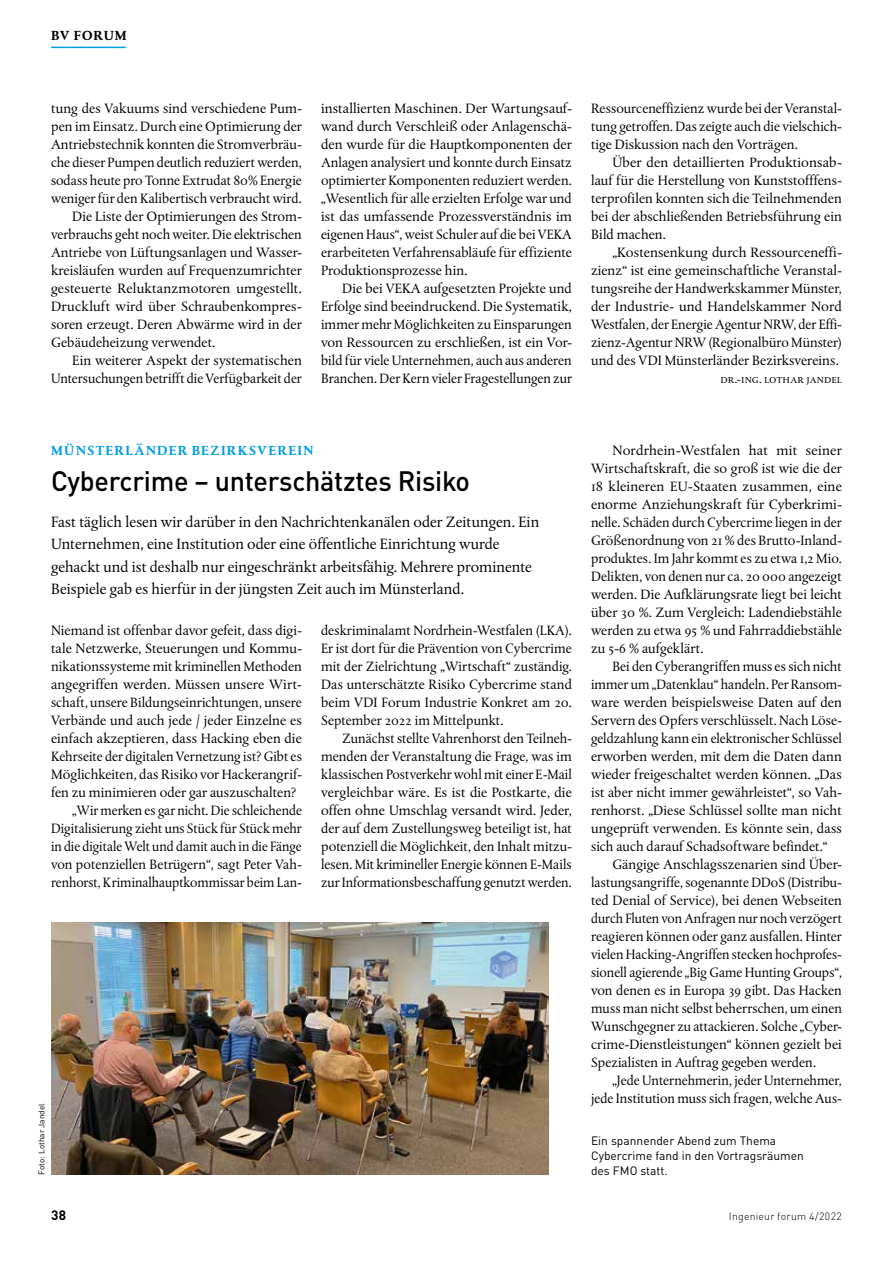
<style>
.page{position:relative;width:893px;height:1263px;background:#fff}
.page>*{position:absolute;margin:0;border:0;box-sizing:border-box;transform-origin:0 0}
.t1{font:500 27.75px "DINOT";letter-spacing:-.01em;color:#000}
.t2{font:15.75px/22.5px "DTL Albertina ST";color:#000}
.t3{font:14.25px/18px "DTL Albertina ST";letter-spacing:-.005em;color:#000;text-align:justify}
.t4{font:14.25px "DTL Albertina ST";letter-spacing:-.005em;color:#000;scale:.95 1}
.t5{font:14.25px "DTL Albertina ST";letter-spacing:-.005em;color:#000;scale:.96 1}
.t6{font:700 13.5px "DTL Albertina T";letter-spacing:.095em;color:#009ee3}
.t7{font:700 13.5px "DTL Albertina T";letter-spacing:.055em;color:#000}
.t8{font:700 13.5px "DINOT";color:#000}
.t9{font:12px/15px "DINOT";color:#000}
.t10{font:12px "DTL Albertina T Caps";letter-spacing:.01em;color:#000}
.t11{font:300 10.5px "DINOT";letter-spacing:.02em;color:#000}
.t12{font:8.25px "DINOT";color:#000}
</style>
<div class="page">
<hr style="left:51px;top:47px;width:75px;height:1px;background:#009ee3">
<img style="left:51px;top:923px;width:497px;height:252px">
<p class="t7" style="left:51px;top:27px;width:77px">BV FORUM</p>
<p class="t3" style="left:51px;top:99px;width:252px">tung des Vakuums sind verschiedene Pum-</p>
<p class="t3" style="left:51px;top:117px;width:252px">pen im Einsatz. Durch eine Optimierung der</p>
<p class="t3" style="left:51px;top:135px;width:252px">Antriebstechnik konnten die Stromverbräu-</p>
<p class="t3" style="left:51px;top:153px;width:252px">che dieser Pumpen deutlich reduziert werden,</p>
<p class="t3" style="left:51px;top:171px;width:252px">sodass heute pro Tonne Extrudat 80% Energie</p>
<p class="t3" style="left:51px;top:189px;width:252px">weniger für den Kalibertisch verbraucht wird.</p>
<p class="t3" style="left:72px;top:207px;width:231px">Die Liste der Optimierungen des Strom-</p>
<p class="t3" style="left:51px;top:225px;width:252px">verbrauchs geht noch weiter. Die elektrischen</p>
<p class="t3" style="left:51px;top:243px;width:252px">Antriebe von Lüftungsanlagen und Wasser-</p>
<p class="t3" style="left:51px;top:261px;width:252px">kreisläufen wurden auf Frequenzumrichter</p>
<p class="t3" style="left:51px;top:279px;width:252px">gesteuerte Reluktanzmotoren umgestellt.</p>
<p class="t3" style="left:51px;top:297px;width:252px">Druckluft wird über Schraubenkompres-</p>
<p class="t3" style="left:51px;top:315px;width:252px">soren erzeugt. Deren Abwärme wird in der</p>
<p class="t3" style="left:51px;top:333px;width:166px">Gebäudeheizung verwendet.</p>
<p class="t3" style="left:72px;top:351px;width:231px">Ein weiterer Aspekt der systematischen</p>
<p class="t3" style="left:51px;top:369px;width:252px">Untersuchungen betrifft die Verfügbarkeit der</p>
<p class="t3" style="left:321px;top:99px;width:252px">installierten Maschinen. Der Wartungsauf&shy;wand durch Verschleiß oder Anlagenschä&shy;den wurde für die Hauptkomponenten der Anlagen analysiert und konnte durch Einsatz optimierter Komponenten reduziert werden. „Wesentlich für alle erzielten Erfolge war und ist das umfassende Prozessverständnis im eigenen Haus“, weist Schuler auf die bei VEKA erarbeiteten Verfahrensabläufe für effiziente Produktionsprozesse hin.</p>
<p class="t3" style="left:321px;top:279px;width:252px;text-indent:21px">Die bei VEKA aufgesetzten Projekte und Erfolge sind beeindruckend. Die Systematik, immer mehr Möglichkeiten zu Einsparungen von Ressourcen zu erschließen, ist ein Vor&shy;bild für viele Unternehmen, auch aus anderen Branchen. Der Kern vieler Fragestellungen zur</p>
<p class="t3" style="left:591px;top:99px;width:252px">Ressourceneffizienz wurde bei der Veranstal&shy;tung getroffen. Das zeigte auch die vielschich&shy;tige Diskussion nach den Vorträgen.</p>
<p class="t3" style="left:591px;top:153px;width:252px;text-indent:21px">Über den detaillierten Produktionsab&shy;lauf für die Herstellung von Kunststofffens&shy;terprofilen konnten sich die Teilnehmenden bei der abschließenden Betriebsführung ein Bild machen.</p>
<p class="t3" style="left:591px;top:243px;width:252px;text-indent:21px">„Kostensenkung durch Ressourceneffi&shy;zienz“ ist eine gemeinschaftliche Veranstal&shy;tungsreihe der Handwerkskammer Münster, der Industrie- und Handelskammer Nord Westfalen, der Energie Agentur NRW, der Effi&shy;zienz-Agentur NRW (Regionalbüro Münster) und des VDI Münsterländer Bezirksvereins.</p>
<p class="t10" style="left:721px;top:371px;width:123px">dr.-ing. lothar jandel</p>
<p class="t6" style="left:51px;top:441px;width:264px">MÜNSTERLÄNDER BEZIRKSVEREIN</p>
<h1 class="t1" style="left:51px;top:463px;width:420px">Cybercrime – unterschätztes Risiko</h1>
<p class="t2" style="left:51px;top:510px;width:490px">Fast täglich lesen wir darüber in den Nachrichtenkanälen oder Zeitungen. Ein Unternehmen, eine Institution oder eine öffentliche Einrichtung wurde gehackt und ist deshalb nur eingeschränkt arbeitsfähig. Mehrere prominente Beispiele gab es hierfür in der jüngsten Zeit auch im Münsterland.</p>
<p class="t3" style="left:51px;top:621px;width:252px">Niemand ist offenbar davor gefeit, dass digi-</p>
<p class="t3" style="left:51px;top:639px;width:252px">tale Netzwerke, Steuerungen und Kommu-</p>
<p class="t3" style="left:51px;top:657px;width:252px">nikationssysteme mit kriminellen Methoden</p>
<p class="t3" style="left:51px;top:675px;width:252px">angegriffen werden. Müssen unsere Wirt-</p>
<p class="t3" style="left:51px;top:693px;width:252px">schaft, unsere Bildungseinrichtungen, unsere</p>
<p class="t3" style="left:51px;top:711px;width:252px">Verbände und auch jede / jeder Einzelne es</p>
<p class="t3" style="left:51px;top:729px;width:252px">einfach akzeptieren, dass Hacking eben die</p>
<p class="t3" style="left:51px;top:747px;width:252px">Kehrseite der digitalen Vernetzung ist? Gibt es</p>
<p class="t3" style="left:51px;top:765px;width:252px">Möglichkeiten, das Risiko vor Hackerangrif-</p>
<p class="t3" style="left:51px;top:783px;width:247px">fen zu minimieren oder gar auszuschalten?</p>
<p class="t4" style="left:72px;top:801px;width:243px">„Wir merken es gar nicht. Die schleichende</p>
<p class="t5" style="left:51px;top:819px;width:263px">Digitalisierung zieht uns Stück für Stück mehr</p>
<p class="t4" style="left:51px;top:837px;width:265px">in die digitale Welt und damit auch in die Fänge</p>
<p class="t3" style="left:51px;top:855px;width:252px">von potenziellen Betrügern“, sagt Peter Vah-</p>
<p class="t4" style="left:51px;top:873px;width:266px">renhorst, Kriminalhauptkommissar beim Lan-</p>
<p class="t3" style="left:321px;top:621px;width:252px">deskriminalamt Nordrhein-Westfalen (LKA).<br>Er ist dort für die Prävention von Cybercrime mit der Zielrichtung „Wirtschaft“ zuständig.<br>Das unterschätzte Risiko Cybercrime stand beim VDI Forum Industrie Konkret am 20.<br>September 2022 im Mittelpunkt.</p>
<p class="t3" style="left:321px;top:729px;width:252px;text-indent:21px">Zunächst stellte Vahrenhorst den Teilneh&shy;menden der Veranstaltung die Frage, was im klassischen Postverkehr wohl mit einer E-Mail vergleichbar wäre. Es ist die Postkarte, die offen ohne Umschlag versandt wird. Jeder, der auf dem Zustellungsweg beteiligt ist, hat potenziell die Möglichkeit, den Inhalt mitzu&shy;lesen. Mit krimineller Energie können E-Mails zur Informationsbeschaffung genutzt werden.</p>
<p class="t12" style="left:36px;top:1174px;width:73px;rotate:-90deg">Foto: Lothar Jandel</p>
<p class="t3" style="left:591px;top:441px;width:252px;text-indent:21px">Nordrhein-Westfalen hat mit seiner Wirtschaftskraft, die so groß ist wie die der 18 kleineren EU-Staaten zusammen, eine enorme Anziehungskraft für Cyberkrimi&shy;nelle. Schäden durch Cybercrime liegen in der Größenordnung von 21 % des Brutto-Inland&shy;produktes. Im Jahr kommt es zu etwa 1,2 Mio.<br>Delikten, von denen nur ca. 20 000 angezeigt werden. Die Aufklärungsrate liegt bei leicht über 30 %. Zum Vergleich: Ladendiebstähle werden zu etwa 95 % und Fahrraddiebstähle zu 5-6 % aufgeklärt.</p>
<p class="t3" style="left:591px;top:657px;width:252px;text-indent:21px">Bei den Cyberangriffen muss es sich nicht immer um „Datenklau“ handeln. Per Ransom&shy;ware werden beispielsweise Daten auf den Servern des Opfers verschlüsselt. Nach Löse&shy;geldzahlung kann ein elektronischer Schlüssel erworben werden, mit dem die Daten dann wieder freigeschaltet werden können. „Das ist aber nicht immer gewährleistet“, so Vah&shy;renhorst. „Diese Schlüssel sollte man nicht ungeprüft verwenden. Es könnte sein, dass sich auch darauf Schadsoftware befindet.“</p>
<p class="t3" style="left:591px;top:855px;width:252px;text-indent:21px">Gängige Anschlagsszenarien sind Über&shy;lastungsangriffe, sogenannte DDoS (Distribu&shy;ted Denial of Service), bei denen Webseiten durch Fluten von Anfragen nur noch verzögert reagieren können oder ganz ausfallen. Hinter vielen Hacking-Angriffen stecken hochprofes&shy;sionell agierende „Big Game Hunting Groups“, von denen es in Europa 39 gibt. Das Hacken muss man nicht selbst beherrschen, um einen Wunschgegner zu attackieren. Solche „Cyber&shy;crime-Dienstleistungen“ können gezielt bei Spezialisten in Auftrag gegeben werden.</p>
<p class="t3" style="left:591px;top:1071px;width:252px;text-align:right">„Jede Unternehmerin, jeder Unternehmer, jede Institution muss sich fragen, welche Aus-</p>
<p class="t9" style="left:591px;top:1132px;width:214px">Ein spannender Abend zum Thema<br>Cybercrime fand in den Vortragsräumen des FMO statt.</p>
<p class="t8" style="left:51px;top:1207px;width:17px">38</p>
<p class="t11" style="left:729px;top:1210px;width:114px">Ingenieur forum 4/2022</p>
</div>
